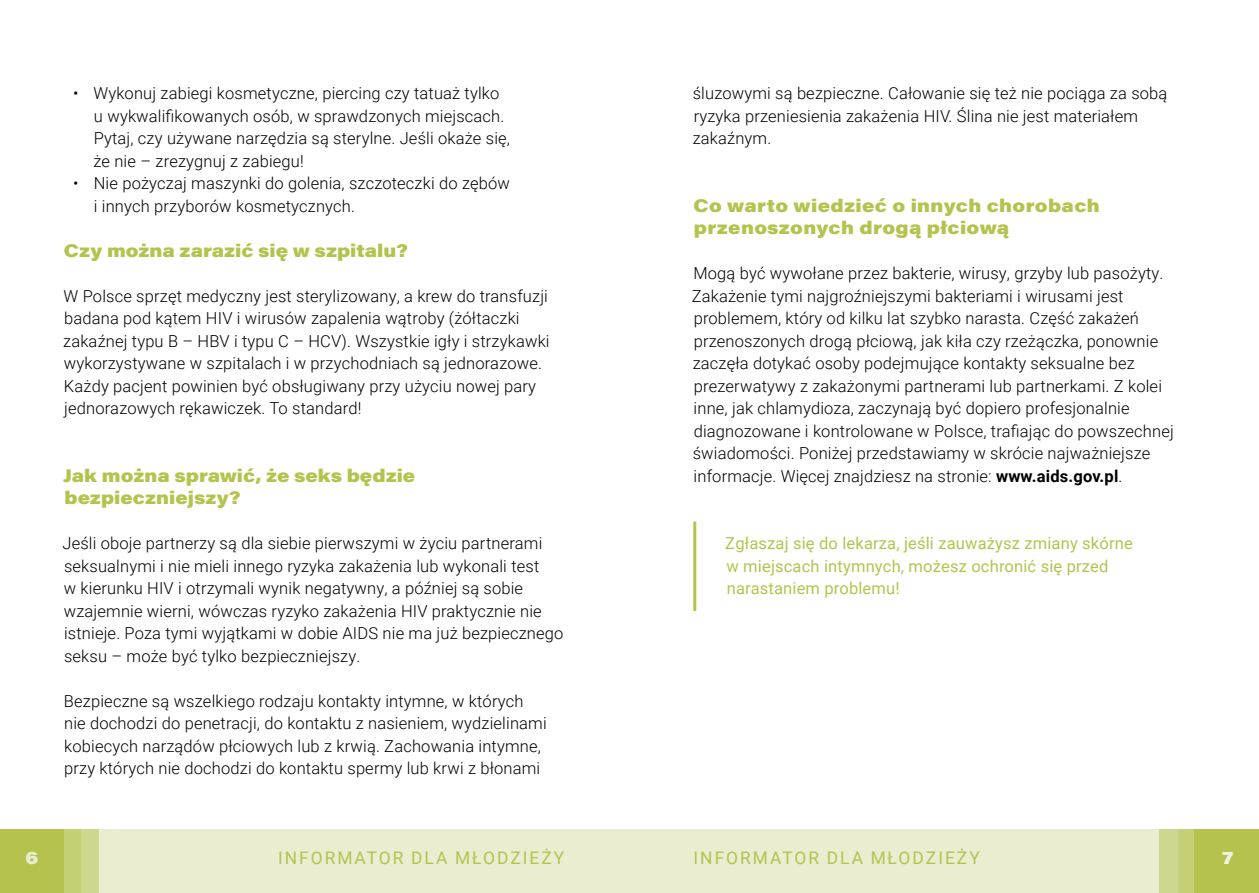
<style>
.page{position:relative;width:1259px;height:893px;background:#fff}
.page>*{position:absolute;margin:0;border:0;box-sizing:border-box;transform-origin:0 0}
.t1{font:900 18px/22.5px "Acumin Pro Wide";letter-spacing:.005em;color:#b5c34e}
.t2{font:900 18px "Acumin Pro Wide";color:#eaedd0}
.t3{font:900 18px "Acumin Pro Wide";color:#f0f3df}
.t4{font:17.4px "Roboto";letter-spacing:.115em;color:#b5c34e}
.t5{font:300 16.5px/22.5px "Roboto";letter-spacing:.01em;color:#000}
.t6{font:16.5px/22.5px "Roboto";letter-spacing:.01em;color:#b5c34e}
.s1{font-weight:700}
</style>
<div class="page">
<hr style="left:693px;top:522px;width:3px;height:89px;background:#b5c34e">
<div style="left:0;top:829px;width:1259px;height:64px;background:#eaedd0"></div>
<div style="left:80px;top:829px;width:19px;height:64px;background:#cfd68d"></div>
<div style="left:1159px;top:829px;width:19px;height:64px;background:#cfd68d"></div>
<div style="left:64px;top:829px;width:16px;height:64px;background:#c5cf76"></div>
<div style="left:1178px;top:829px;width:16px;height:64px;background:#c5cf76"></div>
<div style="left:0;top:829px;width:64px;height:64px;background:#b5c34e"></div>
<div style="left:1194px;top:829px;width:65px;height:64px;background:#b5c34e"></div>
<p class="t5" style="left:93px;top:81px;width:418px;text-indent:-20px">• Wykonuj zabiegi kosmetyczne, piercing czy tatuaż tylko u wykwalifikowanych osób, w sprawdzonych miejscach.<br>Pytaj, czy używane narzędzia są sterylne. Jeśli okaże się, że nie – zrezygnuj z zabiegu!</p>
<p class="t5" style="left:94px;top:171px;width:418px;text-indent:-21px">• Nie pożyczaj maszynki do golenia, szczoteczki do zębów i innych przyborów kosmetycznych.</p>
<p class="t1" style="left:64px;top:238px;width:345px">Czy można zarazić się w szpitalu?</p>
<p class="t5" style="left:63px;top:284px;width:488px">W Polsce sprzęt medyczny jest sterylizowany, a krew do transfuzji badana pod kątem HIV i wirusów zapalenia wątroby (żółtaczki zakaźnej typu B – HBV i typu C – HCV). Wszystkie igły i strzykawki wykorzystywane w szpitalach i w przychodniach są jednorazowe.<br>Każdy pacjent powinien być obsługiwany przy użyciu nowej pary jednorazowych rękawiczek. To standard!</p>
<p class="t1" style="left:63px;top:463px;width:353px">Jak można sprawić, że seks będzie bezpieczniejszy?</p>
<p class="t5" style="left:62px;top:531px;width:502px">Jeśli oboje partnerzy są dla siebie pierwszymi w życiu partnerami seksualnymi i nie mieli innego ryzyka zakażenia lub wykonali test<br>w kierunku HIV i otrzymali wynik negatywny, a później są sobie wzajemnie wierni, wówczas ryzyko zakażenia HIV praktycznie nie istnieje. Poza tymi wyjątkami w dobie AIDS nie ma już bezpiecznego seksu – może być tylko bezpieczniejszy.</p>
<p class="t5" style="left:64px;top:689px;width:484px">Bezpieczne są wszelkiego rodzaju kontakty intymne, w których nie dochodzi do penetracji, do kontaktu z nasieniem, wydzielinami kobiecych narządów płciowych lub z krwią. Zachowania intymne, przy których nie dochodzi do kontaktu spermy lub krwi z błonami</p>
<p class="t5" style="left:692px;top:81px;width:476px">śluzowymi są bezpieczne. Całowanie się też nie pociąga za sobą ryzyka przeniesienia zakażenia HIV. Ślina nie jest materiałem zakaźnym.</p>
<p class="t1" style="left:693px;top:193px;width:408px">Co warto wiedzieć o innych chorobach przenoszonych drogą płciową</p>
<p class="t5" style="left:692px;top:261px;width:483px">Mogą być wywołane przez bakterie, wirusy, grzyby lub pasożyty.<br>Zakażenie tymi najgroźniejszymi bakteriami i wirusami jest problemem, który od kilku lat szybko narasta. Część zakażeń przenoszonych drogą płciową, jak kiła czy rzeżączka, ponownie zaczęła dotykać osoby podejmujące kontakty seksualne bez prezerwatywy z zakażonymi partnerami lub partnerkami. Z kolei inne, jak chlamydioza, zaczynają być dopiero profesjonalnie diagnozowane i kontrolowane w Polsce, trafiając do powszechnej świadomości. Poniżej przedstawiamy w skrócie najważniejsze informacje. Więcej znajdziesz na stronie: <span class="s1">www.aids.gov.pl</span>.</p>
<p class="t6" style="left:725px;top:531px;width:409px">Zgłaszaj się do lekarza, jeśli zauważysz zmiany skórne w miejscach intymnych, możesz ochronić się przed narastaniem problemu!</p>
<p class="t2" style="left:25px;top:844px;width:14px">6</p>
<p class="t4" style="left:278px;top:846px;width:288px">INFORMATOR DLA MŁODZIEŻY</p>
<p class="t4" style="left:693px;top:846px;width:288px">INFORMATOR DLA MŁODZIEŻY</p>
<p class="t3" style="left:1222px;top:844px;width:13px">7</p>
</div>
